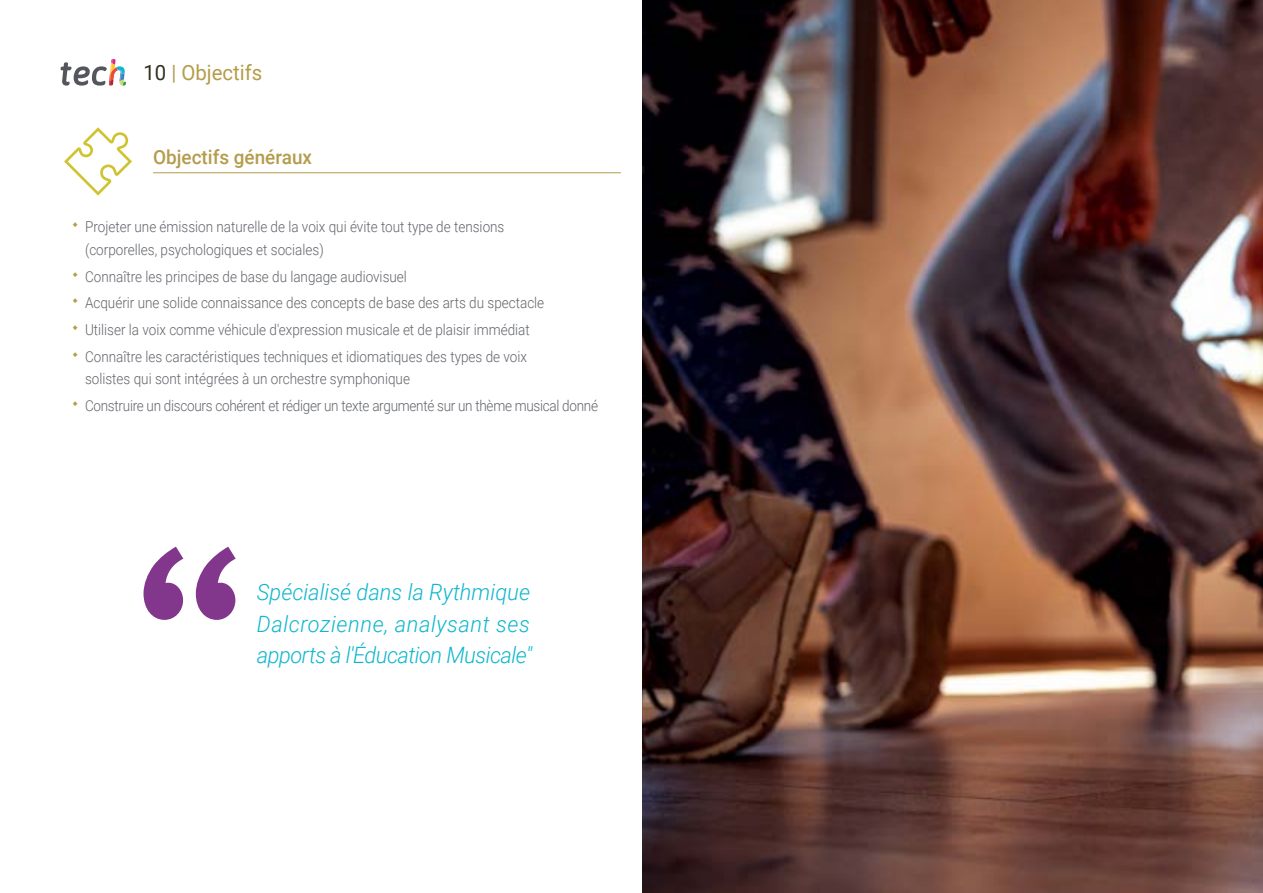
<style>
.page{position:relative;width:1263px;height:893px;background:#fff}
.page>*{position:absolute;margin:0;border:0;box-sizing:border-box;transform-origin:0 0}
.t1{font:italic 300 22.5px/31.5px "Roboto";letter-spacing:-.015em;color:#0fb6cf;text-align:justify}
.t2{font:21px "Roboto";color:#b49c4b}
.t3{font:500 19.5px "Roboto";color:#b49c4b}
.t4{font:300 15px/26.7px "Roboto";color:#61646a;scale:.9 1}
.t5{font:300 15px/26.7px "Roboto";letter-spacing:-.02em;color:#61646a;scale:.9 1}
.s1{color:#312e20}
</style>
<div class="page">
<hr style="left:153px;top:172px;width:468px;height:1px;background:#b49c4b">
<svg style="left:64px;top:127px;width:68px;height:69px"></svg>
<svg style="left:144px;top:547px;width:92px;height:73px"></svg>
<img style="left:642px;top:0;width:621px;height:893px">
<svg style="left:61px;top:59px;width:65px;height:27px"></svg>
<h2 class="t2" style="left:144px;top:57px;width:120px"><span class="s1">10</span> | Objectifs</h2>
<h3 class="t3" style="left:153px;top:144px;width:160px">Objectifs généraux</h3>
<p class="t4" style="left:85px;top:215px;width:467px;line-height:22.5px">Projeter une émission naturelle de la voix qui évite tout type de tensions (corporelles, psychologiques et sociales)</p>
<p class="t4" style="left:85px;top:262px;width:512px">Connaître les principes de base du langage audiovisuel<br>Acquérir une solide connaissance des concepts de base des arts du spectacle Utiliser la voix comme véhicule d'expression musicale et de plaisir immédiat Connaître les caractéristiques techniques et idiomatiques des types de voix</p>
<p class="t5" style="left:85px;top:365px;width:571px">solistes qui sont intégrées à un orchestre symphonique<br>Construire un discours cohérent et rédiger un texte argumenté sur un thème musical donné</p>
<h1 class="t1" style="left:257px;top:576px;width:277px">Spécialisé dans la Rythmique Dalcrozienne, analysant ses apports à l'Éducation Musicale"</h1>
</div>
